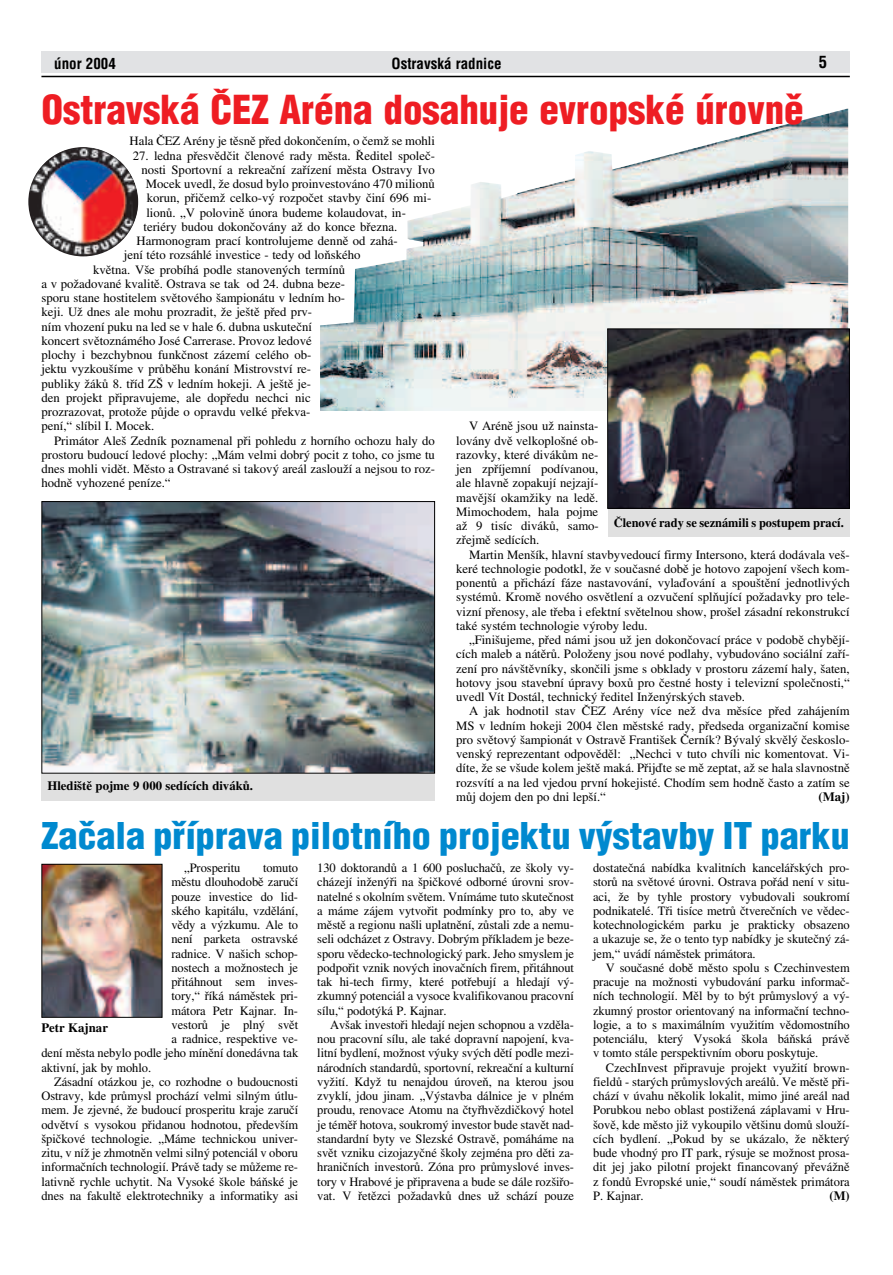
<style>
.page{position:relative;width:893px;height:1275px;background:#fff}
.page>*{position:absolute;margin:0;border:0;box-sizing:border-box;transform-origin:0 0}
.t1{font:900 39px "Helvetica Condensed CE";color:#ee1d23}
.t2{font:900 36px "Helvetica Condensed CE";color:#0089cf;scale:1.06 1}
.t3{font:700 16.5px "Helvetica Condensed CE";color:#000}
.t4{font:700 15px "Helvetica Condensed CE";color:#000}
.t5{font:12.75px/14.2px "Times CE";color:#000;text-align:justify}
.t6{font:700 12.75px "Times CE";color:#000}
</style>
<div class="page">
<div style="left:41px;top:774px;width:394px;height:26px;background:#e0e0e0"></div>
<div style="left:608px;top:507px;width:241px;height:30px;background:#e0e0e0"></div>
<hr style="left:41px;top:76px;width:808px;height:1px;background:#000">
<div style="left:41px;top:51px;width:808px;height:21px;background:#e1e2e4"></div>
<img style="left:43px;top:503px;width:390px;height:269px">
<div style="left:41px;top:501px;width:394px;height:273px;border:1px solid #000"></div>
<img style="left:320px;top:108px;width:528px;height:302px">
<img style="left:609px;top:330px;width:238px;height:177px">
<div style="left:607px;top:328px;width:242px;height:181px;border:1px solid #000"></div>
<img style="left:43px;top:866px;width:117px;height:150px">
<div style="left:41px;top:864px;width:121px;height:154px;border:1px solid #000"></div>
<img style="left:28px;top:147px;width:110px;height:109px;border-radius:50%">
<p class="t4" style="left:54px;top:58px;width:63px">únor 2004</p>
<p class="t4" style="left:391px;top:58px;width:111px">Ostravská radnice</p>
<p class="t3" style="left:818px;top:55px;width:10px">5</p>
<h1 class="t1" style="left:41px;top:95px;width:763px">Ostravská âEZ Aréna dosahuje evropské úrovnû</h1>
<p class="t5" style="left:129px;top:135px;width:307px">Hala ČEZ Arény je těsně před dokončením, o čemž se mohli</p>
<p class="t5" style="left:133px;top:150px;width:304px">27. ledna přesvědčit členové rady města. Ředitel společ-</p>
<p class="t5" style="left:141px;top:164px;width:295px">nosti Sportovní a rekreační zařízení města Ostravy Ivo</p>
<p class="t5" style="left:146px;top:178px;width:291px">Mocek uvedl, že dosud bylo proinvestováno 470 milionů</p>
<p class="t5" style="left:147px;top:192px;width:286px">korun, přičemž celko-vý rozpočet stavby činí 696 mi-</p>
<p class="t5" style="left:146px;top:207px;width:261px">lionů. „V polovině února budeme kolaudovat, in-</p>
<p class="t5" style="left:143px;top:221px;width:255px">teriéry budou dokončovány až do konce března.</p>
<p class="t5" style="left:136px;top:235px;width:263px">Harmonogram prací kontrolujeme denně od zahá-</p>
<p class="t5" style="left:124px;top:249px;width:238px">jení této rozsáhlé investice - tedy od loňského</p>
<p class="t5" style="left:93px;top:264px;width:253px">května. Vše probíhá podle stanovených termínů</p>
<p class="t5" style="left:41px;top:278px;width:305px">a v požadované kvalitě. Ostrava se tak od 24. dubna beze-</p>
<p class="t5" style="left:41px;top:292px;width:305px">sporu stane hostitelem světového šampionátu v ledním ho-</p>
<p class="t5" style="left:41px;top:306px;width:272px">keji. Už dnes ale mohu prozradit, že ještě před prv-</p>
<p class="t5" style="left:41px;top:321px;width:272px">ním vhození puku na led se v hale 6. dubna uskuteční</p>
<p class="t5" style="left:41px;top:335px;width:272px">koncert světoznámého José Carrerase. Provoz ledové</p>
<p class="t5" style="left:41px;top:349px;width:271px">plochy i bezchybnou funkčnost zázemí celého ob-</p>
<p class="t5" style="left:41px;top:363px;width:271px">jektu vyzkoušíme v průběhu konání Mistrovství re-</p>
<p class="t5" style="left:41px;top:378px;width:271px">publiky žáků 8. tříd ZŠ v ledním hokeji. A ještě je-</p>
<p class="t5" style="left:41px;top:392px;width:271px">den projekt připravujeme, ale dopředu nechci nic</p>
<p class="t5" style="left:41px;top:406px;width:270px">prozrazovat, protože půjde o opravdu velké překva-</p>
<p class="t5" style="left:41px;top:420px;width:114px">pení,“ slíbil I. Mocek.</p>
<p class="t5" style="left:54px;top:435px;width:382px">Primátor Aleš Zedník poznamenal při pohledu z horního ochozu haly do</p>
<p class="t5" style="left:41px;top:449px;width:395px">prostoru budoucí ledové plochy: „Mám velmi dobrý pocit z toho, co jsme tu</p>
<p class="t5" style="left:41px;top:463px;width:395px">dnes mohli vidět. Město a Ostravané si takový areál zaslouží a nejsou to roz-</p>
<p class="t5" style="left:41px;top:477px;width:131px">hodně vyhozené peníze.“</p>
<p class="t6" style="left:47px;top:781px;width:207px">Hlediště pojme 9 000 sedících diváků.</p>
<p class="t5" style="left:456px;top:420px;width:144px;text-indent:13px">V Aréně jsou už nainsta&shy;lovány dvě velkoplošné ob&shy;razovky, které divákům ne&shy;jen zpříjemní podívanou, ale hlavně zopakují nejzají&shy;mavější okamžiky na ledě.<br>Mimochodem, hala pojme až 9 tisíc diváků, samo&shy;zřejmě sedících.</p>
<p class="t5" style="left:456px;top:549px;width:395px;text-indent:13px">Martin Menšík, hlavní stavbyvedoucí firmy Intersono, která dodávala veš&shy;keré technologie podotkl, že v současné době je hotovo zapojení všech kom&shy;ponentů a přichází fáze nastavování, vylaďování a spouštění jednotlivých systémů. Kromě nového osvětlení a ozvučení splňující požadavky pro tele&shy;vizní přenosy, ale třeba i efektní světelnou show, prošel zásadní rekonstrukcí také systém technologie výroby ledu.</p>
<p class="t5" style="left:456px;top:634px;width:395px;text-indent:13px">„Finišujeme, před námi jsou už jen dokončovací práce v podobě chybějí&shy;cích maleb a nátěrů. Položeny jsou nové podlahy, vybudováno sociální zaří&shy;zení pro návštěvníky, skončili jsme s obklady v prostoru zázemí haly, šaten, hotovy jsou stavební úpravy boxů pro čestné hosty i televizní společnosti,“ uvedl Vít Dostál, technický ředitel Inženýrských staveb.</p>
<p class="t5" style="left:456px;top:705px;width:395px;text-indent:13px">A jak hodnotil stav ČEZ Arény více než dva měsíce před zahájením MS v ledním hokeji 2004 člen městské rady, předseda organizační komise pro světový šampionát v Ostravě František Černík? Bývalý skvělý českoslo&shy;venský reprezentant odpověděl: „Nechci v tuto chvíli nic komentovat. Vi&shy;díte, že se všude kolem ještě maká. Přijďte se mě zeptat, až se hala slavnostně rozsvítí a na led vjedou první hokejisté. Chodím sem hodně často a zatím se můj dojem den po dni lepší.“</p>
<p class="t6" style="left:614px;top:519px;width:231px">Členové rady se seznámili s postupem prací.</p>
<p class="t6" style="left:818px;top:792px;width:33px">(Maj)</p>
<h2 class="t2" style="left:41px;top:822px;width:764px">Zaãala pfiíprava pilotního projektu v˘stavby IT parku</h2>
<p class="t5" style="left:184px;top:862px;width:58px">„Prosperitu</p>
<p class="t5" style="left:263px;top:862px;width:37px">tomuto</p>
<p class="t5" style="left:171px;top:876px;width:128px">městu dlouhodobě zaručí</p>
<p class="t5" style="left:171px;top:891px;width:128px">pouze investice do lid-</p>
<p class="t5" style="left:171px;top:905px;width:128px">ského kapitálu, vzdělání,</p>
<p class="t5" style="left:171px;top:919px;width:128px">vědy a výzkumu. Ale to</p>
<p class="t5" style="left:171px;top:933px;width:128px">není parketa ostravské</p>
<p class="t5" style="left:171px;top:948px;width:128px">radnice. V našich schop-</p>
<p class="t5" style="left:171px;top:962px;width:128px">nostech a možnostech je</p>
<p class="t5" style="left:171px;top:976px;width:128px">přitáhnout sem inves-</p>
<p class="t5" style="left:171px;top:990px;width:128px">tory,“ říká náměstek pri-</p>
<p class="t5" style="left:171px;top:1005px;width:128px">mátora Petr Kajnar. In-</p>
<p class="t5" style="left:171px;top:1019px;width:128px">vestorů je plný svět</p>
<p class="t5" style="left:171px;top:1033px;width:128px">a radnice, respektive ve-</p>
<p class="t5" style="left:41px;top:1047px;width:258px">dení města nebylo podle jeho mínění donedávna tak</p>
<p class="t5" style="left:41px;top:1062px;width:111px">aktivní, jak by mohlo.</p>
<p class="t5" style="left:54px;top:1076px;width:245px">Zásadní otázkou je, co rozhodne o budoucnosti</p>
<p class="t5" style="left:41px;top:1090px;width:258px">Ostravy, kde průmysl prochází velmi silným útlu-</p>
<p class="t5" style="left:41px;top:1104px;width:258px">mem. Je zjevné, že budoucí prosperitu kraje zaručí</p>
<p class="t5" style="left:41px;top:1119px;width:258px">odvětví s vysokou přidanou hodnotou, především</p>
<p class="t5" style="left:41px;top:1133px;width:258px">špičkové technologie. „Máme technickou univer-</p>
<p class="t5" style="left:41px;top:1147px;width:258px">zitu, v níž je zhmotněn velmi silný potenciál v oboru</p>
<p class="t5" style="left:41px;top:1161px;width:258px">informačních technologií. Právě tady se můžeme re-</p>
<p class="t5" style="left:41px;top:1176px;width:258px">lativně rychle uchytit. Na Vysoké škole báňské je</p>
<p class="t5" style="left:41px;top:1190px;width:258px">dnes na fakultě elektrotechniky a informatiky asi</p>
<p class="t6" style="left:41px;top:1024px;width:68px">Petr Kajnar</p>
<p class="t5" style="left:317px;top:862px;width:258px">130 doktorandů a 1 600 posluchačů, ze školy vy&shy;cházejí inženýři na špičkové odborné úrovni srov&shy;natelné s okolním světem. Vnímáme tuto skutečnost a máme zájem vytvořit podmínky pro to, aby ve městě a regionu našli uplatnění, zůstali zde a nemu&shy;seli odcházet z Ostravy. Dobrým příkladem je beze&shy;sporu vědecko-technologický park. Jeho smyslem je podpořit vznik nových inovačních firem, přitáhnout tak hi-tech firmy, které potřebují a hledají vý&shy;zkumný potenciál a vysoce kvalifikovanou pracovní sílu,“ podotýká P. Kajnar.</p>
<p class="t5" style="left:317px;top:1019px;width:258px;text-indent:13px">Avšak investoři hledají nejen schopnou a vzděla&shy;nou pracovní sílu, ale také dopravní napojení, kva&shy;litní bydlení, možnost výuky svých dětí podle mezi&shy;národních standardů, sportovní, rekreační a kulturní vyžití. Když tu nenajdou úroveň, na kterou jsou zvyklí, jdou jinam. „Výstavba dálnice je v plném proudu, renovace Atomu na čtyřhvězdičkový hotel je téměř hotova, soukromý investor bude stavět nad&shy;standardní byty ve Slezské Ostravě, pomáháme na svět vzniku cizojazyčné školy zejména pro děti za&shy;hraničních investorů. Zóna pro průmyslové inves&shy;tory v Hrabové je připravena a bude se dále rozšiřo&shy;vat. V řetězci požadavků dnes už schází pouze</p>
<p class="t5" style="left:593px;top:862px;width:258px">dostatečná nabídka kvalitních kancelářských pro&shy;storů na světové úrovni. Ostrava pořád není v situ&shy;aci, že by tyhle prostory vybudovali soukromí podnikatelé. Tři tisíce metrů čtverečních ve vědec&shy;kotechnologickém parku je prakticky obsazeno a ukazuje se, že o tento typ nabídky je skutečný zá&shy;jem,“ uvádí náměstek primátora.</p>
<p class="t5" style="left:593px;top:962px;width:258px;text-indent:13px">V současné době město spolu s Czechinvestem pracuje na možnosti vybudování parku informač&shy;ních technologií. Měl by to být průmyslový a vý&shy;zkumný prostor orientovaný na informační techno&shy;logie, a to s maximálním využitím vědomostního potenciálu, který Vysoká škola báňská právě v tomto stále perspektivním oboru poskytuje.</p>
<p class="t5" style="left:593px;top:1062px;width:258px;text-indent:13px">CzechInvest připravuje projekt využití brown&shy;fieldů - starých průmyslových areálů. Ve městě při&shy;chází v úvahu několik lokalit, mimo jiné areál nad Porubkou nebo oblast postižená záplavami v Hru&shy;šově, kde město již vykoupilo většinu domů slouží&shy;cích bydlení. „Pokud by se ukázalo, že některý bude vhodný pro IT park, rýsuje se možnost prosa&shy;dit jej jako pilotní projekt financovaný převážně z fondů Evropské unie,“ soudí náměstek primátora P. Kajnar.</p>
<p class="t6" style="left:829px;top:1191px;width:22px">(M)</p>
</div>
